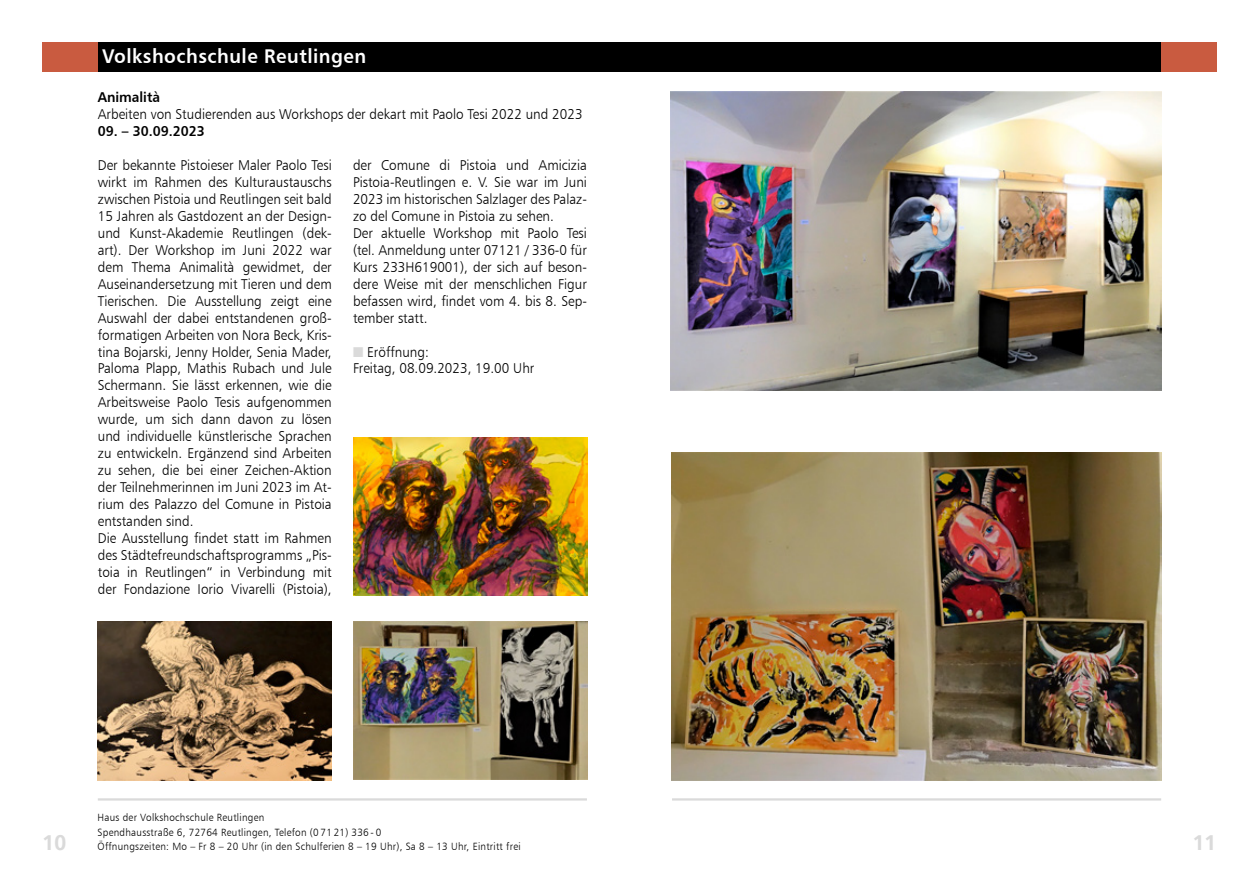
<style>
.page{position:relative;width:1259px;height:893px;background:#fff}
.page>*{position:absolute;margin:0;border:0;box-sizing:border-box;transform-origin:0 0}
.t1{font:700 21px "Frutiger BSK";color:#dadada}
.t2{font:19.8px "Humanist 777 BT Bold B";letter-spacing:.025em;color:#fff;scale:.95 1}
.t3{font:14.25px/17px "Humanist 777 BT Light B";color:#000;scale:.95 1}
.t4{font:14.25px "Humanist 777 BT Bold B";color:#000;scale:.95 1}
.t5{font:10.5px/14.9px "Humanist 777 BT Light B";letter-spacing:.025em;color:#000;scale:.95 1}
.s1{color:#dadada}
</style>
<div class="page">
<hr style="left:98px;top:798px;width:489px;height:2px;background:#dadada">
<hr style="left:672px;top:798px;width:489px;height:2px;background:#dadada">
<div style="left:98px;top:43px;width:531px;height:29px;background:#000"></div>
<div style="left:629px;top:43px;width:532px;height:29px;background:#000"></div>
<div style="left:43px;top:43px;width:55px;height:29px;background:#c95b40"></div>
<div style="left:1161px;top:43px;width:55px;height:29px;background:#c95b40"></div>
<img style="left:353px;top:437px;width:235px;height:158px">
<img style="left:98px;top:622px;width:234px;height:158px">
<img style="left:670px;top:92px;width:491px;height:298px">
<img style="left:353px;top:622px;width:235px;height:158px">
<img style="left:671px;top:453px;width:490px;height:328px">
<h2 class="t2" style="left:102px;top:44px;width:279px">Volkshochschule Reutlingen</h2>
<p class="t4" style="left:98px;top:88px;width:67px">Animalità</p>
<p class="t3" style="left:98px;top:106px;width:512px">Arbeiten von Studierenden aus Workshops der dekart mit Paolo Tesi 2022 und 2023</p>
<p class="t4" style="left:98px;top:122px;width:114px">09. – 30.09.2023</p>
<p class="t3" style="left:98px;top:156px;width:248px">Der bekannte Pistoieser Maler Paolo Tesi wirkt im Rahmen des Kulturaustauschs zwischen Pistoia und Reutlingen seit bald 15 Jahren als Gastdozent an der Design&shy;und Kunst-Akademie Reutlingen (dek&shy;art). Der Workshop im Juni 2022 war dem Thema Animalità gewidmet, der Auseinandersetzung mit Tieren und dem Tierischen. Die Ausstellung zeigt eine Auswahl der dabei entstandenen groß&shy;formatigen Arbeiten von Nora Beck, Kris&shy;tina Bojarski, Jenny Holder, Senia Mader, Paloma Plapp, Mathis Rubach und Jule Schermann. Sie lässt erkennen, wie die Arbeitsweise Paolo Tesis aufgenommen wurde, um sich dann davon zu lösen und individuelle künstlerische Sprachen zu entwickeln. Ergänzend sind Arbeiten zu sehen, die bei einer Zeichen-Aktion der Teilnehmerinnen im Juni 2023 im At&shy;rium des Palazzo del Comune in Pistoia entstanden sind.<br>Die Ausstellung findet statt im Rahmen des Städtefreundschaftsprogramms „Pis&shy;toia in Reutlingen“ in Verbindung mit der Fondazione Iorio Vivarelli (Pistoia),</p>
<p class="t3" style="left:353px;top:156px;width:248px">der Comune di Pistoia und Amicizia Pistoia-Reutlingen e. V. Sie war im Juni 2023 im historischen Salzlager des Palaz&shy;zo del Comune in Pistoia zu sehen.<br>Der aktuelle Workshop mit Paolo Tesi (tel. Anmeldung unter 07121 / 336-0 für Kurs 233H619001), der sich auf beson&shy;dere Weise mit der menschlichen Figur befassen wird, findet vom 4. bis 8. Sep&shy;tember statt.</p>
<p class="t3" style="left:353px;top:343px;width:192px"><span class="s1">■</span> Eröffnung:<br>Freitag, 08.09.2023, 19.00 Uhr</p>
<p class="t5" style="left:98px;top:809px;width:447px">Haus der Volkshochschule Reutlingen<br>Spendhausstraße 6, 72764 Reutlingen, Telefon (0 71 21) 336-0<br>Öffnungszeiten: Mo – Fr 8 – 20 Uhr (in den Schulferien 8 – 19 Uhr), Sa 8 – 13 Uhr, Eintritt frei</p>
<h1 class="t1" style="left:43px;top:830px;width:25px">10</h1>
<h1 class="t1" style="left:1192px;top:830px;width:25px">11</h1>
</div>
